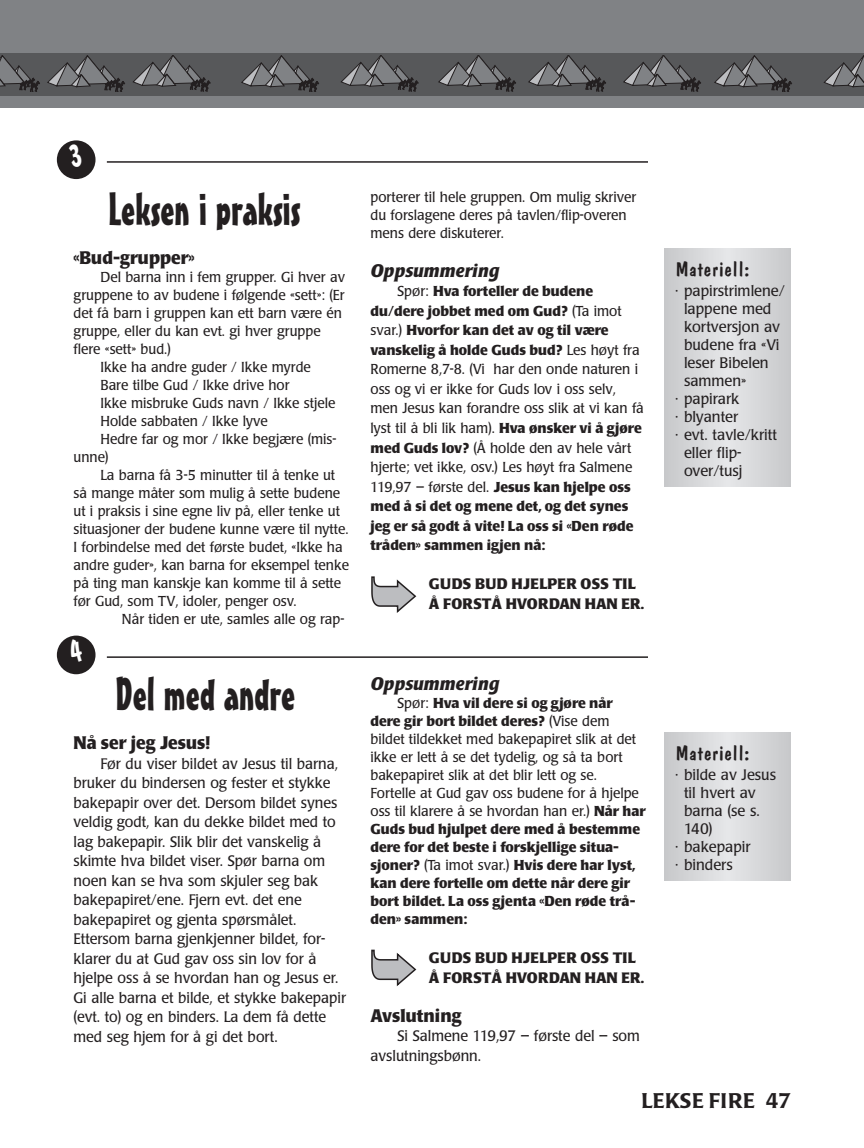
<style>
.page{position:relative;width:864px;height:1148px;background:#fff}
.page>*{position:absolute;margin:0;border:0;box-sizing:border-box;transform-origin:0 0}
.t1{font:45px "Mister Earl BT";color:#231f20}
.t2{font:21px "Dom Casual";color:#231f20;scale:1.05 1}
.t3{font:500 21px "Poppl Laudatio";letter-spacing:.02em;color:#231f20}
.t4{font:700 18px "Poppl Laudatio";color:#231f20;scale:.95 1}
.t5{font:italic 700 18px "Poppl Laudatio";color:#231f20}
.t6{font:15px/19.5px "Poppl Laudatio";color:#231f20;scale:.95 1}
.t7{font:15px "Poppl Laudatio";color:#231f20}
.t8{font:700 15px/19.5px "Poppl Laudatio";letter-spacing:.02em;color:#231f20}
.t9{font:14.25px/19.5px "Poppl Laudatio";color:#231f20;scale:.95 1}
.t10{font:700 14.25px/18px "Poppl Laudatio";color:#231f20}
.s1{font-weight:700}
.s2{font-weight:400}
</style>
<div class="page">
<div style="left:0;top:0;width:864px;height:107px;background:#808285"></div>
<div style="left:0;top:53px;width:864px;height:43px;background:#57585a"></div>
<svg style="left:0;top:55px;width:40px;height:37px"></svg>
<svg style="left:48px;top:56px;width:77px;height:36px"></svg>
<svg style="left:133px;top:55px;width:77px;height:36px"></svg>
<svg style="left:242px;top:56px;width:77px;height:36px"></svg>
<svg style="left:341px;top:55px;width:77px;height:36px"></svg>
<svg style="left:439px;top:55px;width:77px;height:36px"></svg>
<svg style="left:529px;top:55px;width:77px;height:36px"></svg>
<svg style="left:624px;top:55px;width:77px;height:36px"></svg>
<svg style="left:715px;top:56px;width:77px;height:36px"></svg>
<svg style="left:824px;top:56px;width:40px;height:31px"></svg>
<svg style="left:371px;top:576px;width:46px;height:37px"></svg>
<div style="left:665px;top:732px;width:126px;height:149px;background:#c7c8ca"></div>
<div style="left:671px;top:732px;width:113px;height:149px;background:#cbccce"></div>
<div style="left:680px;top:732px;width:96px;height:149px;background:#cfd0d2"></div>
<div style="left:688px;top:732px;width:80px;height:149px;background:#d3d4d6"></div>
<div style="left:696px;top:732px;width:63px;height:149px;background:#d7d8da"></div>
<div style="left:705px;top:732px;width:46px;height:149px;background:#dbdcde"></div>
<div style="left:713px;top:732px;width:30px;height:149px;background:#dfe0e2"></div>
<div style="left:721px;top:732px;width:13px;height:149px;background:#e3e4e6"></div>
<div style="left:57px;top:635px;width:39px;height:39px;background:#231f20;border-radius:50%"></div>
<hr style="left:107px;top:656px;width:541px;height:2px;background:#231f20">
<svg style="left:371px;top:949px;width:46px;height:37px"></svg>
<div style="left:57px;top:140px;width:39px;height:39px;background:#231f20;border-radius:50%"></div>
<hr style="left:107px;top:161px;width:541px;height:2px;background:#231f20">
<div style="left:665px;top:248px;width:126px;height:238px;background:#c7c8ca"></div>
<div style="left:671px;top:248px;width:113px;height:238px;background:#cbccce"></div>
<div style="left:680px;top:248px;width:96px;height:238px;background:#cfd0d2"></div>
<div style="left:688px;top:248px;width:80px;height:238px;background:#d3d4d6"></div>
<div style="left:696px;top:248px;width:63px;height:238px;background:#d7d8da"></div>
<div style="left:705px;top:248px;width:46px;height:238px;background:#dbdcde"></div>
<div style="left:713px;top:248px;width:30px;height:238px;background:#dfe0e2"></div>
<div style="left:721px;top:248px;width:13px;height:238px;background:#e3e4e6"></div>
<h1 class="t1" style="left:108px;top:193px;width:194px">Leksen i praksis</h1>
<p class="t4" style="left:74px;top:250px;width:129px">«Bud-grupper»</p>
<p class="t9" style="left:100px;top:269px;width:259px">Del barna inn i fem grupper. Gi hver av</p>
<p class="t9" style="left:74px;top:287px;width:287px">gruppene to av budene i følgende «sett»: (Er</p>
<p class="t9" style="left:74px;top:305px;width:284px">det få barn i gruppen kan ett barn være én</p>
<p class="t9" style="left:74px;top:323px;width:262px">gruppe, eller du kan evt. gi hver gruppe</p>
<p class="t9" style="left:74px;top:341px;width:104px">flere «sett» bud.)</p>
<p class="t9" style="left:100px;top:359px;width:223px">Ikke ha andre guder / Ikke myrde</p>
<p class="t9" style="left:100px;top:377px;width:201px">Bare tilbe Gud / Ikke drive hor</p>
<p class="t9" style="left:100px;top:395px;width:249px">Ikke misbruke Guds navn / Ikke stjele</p>
<p class="t9" style="left:100px;top:413px;width:178px">Holde sabbaten / Ikke lyve</p>
<p class="t9" style="left:100px;top:431px;width:250px">Hedre far og mor / Ikke begjære (mis-</p>
<p class="t9" style="left:74px;top:449px;width:38px">unne)</p>
<p class="t9" style="left:100px;top:467px;width:249px">La barna få 3-5 minutter til å tenke ut</p>
<p class="t9" style="left:74px;top:485px;width:282px">så mange måter som mulig å sette budene</p>
<p class="t9" style="left:74px;top:503px;width:282px">ut i praksis i sine egne liv på, eller tenke ut</p>
<p class="t9" style="left:74px;top:521px;width:291px">situasjoner der budene kunne være til nytte.</p>
<p class="t9" style="left:74px;top:539px;width:285px">I forbindelse med det første budet, «Ikke ha</p>
<p class="t9" style="left:74px;top:557px;width:292px">andre guder», kan barna for eksempel tenke</p>
<p class="t9" style="left:74px;top:575px;width:283px">på ting man kanskje kan komme til å sette</p>
<p class="t9" style="left:74px;top:593px;width:236px">før Gud, som TV, idoler, penger osv.</p>
<p class="t9" style="left:122px;top:611px;width:236px">Når tiden er ute, samles alle og rap-</p>
<h1 class="t1" style="left:115px;top:678px;width:181px">Del med andre</h1>
<p class="t4" style="left:74px;top:735px;width:146px">Nå ser jeg Jesus!</p>
<p class="t6" style="left:73px;top:755px;width:289px;text-indent:27px">Før du viser bildet av Jesus til barna, bruker du bindersen og fester et stykke bakepapir over det. Dersom bildet synes veldig godt, kan du dekke bildet med to lag bakepapir. Slik blir det vanskelig å skimte hva bildet viser. Spør barna om noen kan se hva som skjuler seg bak bakepapiret/ene. Fjern evt. det ene bakepapiret og gjenta spørsmålet.<br>Ettersom barna gjenkjenner bildet, for&shy;klarer du at Gud gav oss sin lov for å hjelpe oss å se hvordan han og Jesus er.<br>Gi alle barna et bilde, et stykke bakepapir (evt. to) og en binders. La dem få dette med seg hjem for å gi det bort.</p>
<p class="t9" style="left:371px;top:189px;width:281px;line-height:18px">porterer til hele gruppen. Om mulig skriver du forslagene deres på tavlen/flip-overen mens dere diskuterer.</p>
<p class="t5" style="left:370px;top:263px;width:130px">Oppsummering</p>
<p class="t9" style="left:370px;top:283px;width:289px;text-indent:27px">Spør: <span class="s1">Hva forteller de budene du/dere jobbet med om Gud?</span> (Ta imot svar.) <span class="s1">Hvorfor kan det av og til være vanskelig å holde Guds bud?</span> Les høyt fra Romerne 8,7-8. (Vi har den onde naturen i oss og vi er ikke for Guds lov i oss selv, men Jesus kan forandre oss slik at vi kan få lyst til å bli lik ham). <span class="s1">Hva ønsker vi å gjøre med Guds lov?</span> (Å holde den av hele vårt hjerte; vet ikke, osv.) Les høyt fra Salmene 119,97 – første del. <span class="s1">Jesus kan hjelpe oss med å si det og mene det, og det synes jeg er så godt å vite! La oss si «Den røde tråden» sammen igjen nå:</span></p>
<p class="t8" style="left:429px;top:575px;width:216px">GUDS BUD HJELPER OSS TIL<br>Å FORSTÅ HVORDAN HAN ER.</p>
<p class="t5" style="left:370px;top:676px;width:130px">Oppsummering</p>
<p class="t10" style="left:370px;top:695px;width:277px;text-indent:27px"><span class="s2">Spør:</span> Hva vil dere si og gjøre når dere gir bort bildet deres? <span class="s2">(Vise dem bildet tildekket med bakepapiret slik at det ikke er lett å se det tydelig, og så ta bort bakepapiret slik at det blir lett og se.<br>Fortelle at Gud gav oss budene for å hjelpe oss til klarere å se hvordan han er.)</span> Når har Guds bud hjulpet dere med å bestemme dere for det beste i forskjellige situa&shy;sjoner? <span class="s2">(Ta imot svar.)</span> Hvis dere har lyst, kan dere fortelle om dette når dere gir bort bildet. La oss gjenta «Den røde trå&shy;den» sammen:</p>
<p class="t8" style="left:429px;top:949px;width:216px">GUDS BUD HJELPER OSS TIL<br>Å FORSTÅ HVORDAN HAN ER.</p>
<p class="t4" style="left:370px;top:1008px;width:97px">Avslutning</p>
<p class="t6" style="left:370px;top:1027px;width:285px;text-indent:27px">Si Salmene 119,97 – første del – som avslutningsbønn.</p>
<h2 class="t2" style="left:675px;top:260px;width:73px">Materiell:</h2>
<p class="t7" style="left:675px;top:285px;width:111px">· papirstrimlene/</p>
<p class="t7" style="left:684px;top:303px;width:89px">lappene med</p>
<p class="t7" style="left:684px;top:321px;width:98px">kortversjon av</p>
<p class="t7" style="left:684px;top:339px;width:97px">budene fra «Vi</p>
<p class="t7" style="left:684px;top:357px;width:86px">leser Bibelen</p>
<p class="t7" style="left:684px;top:375px;width:64px">sammen»</p>
<p class="t7" style="left:675px;top:393px;width:66px">· papirark</p>
<p class="t7" style="left:675px;top:411px;width:65px">· blyanter</p>
<p class="t7" style="left:675px;top:429px;width:103px">· evt. tavle/kritt</p>
<p class="t7" style="left:684px;top:447px;width:59px">eller flip-</p>
<p class="t7" style="left:684px;top:465px;width:60px">over/tusj</p>
<h2 class="t2" style="left:675px;top:744px;width:73px">Materiell:</h2>
<p class="t7" style="left:675px;top:769px;width:103px">· bilde av Jesus</p>
<p class="t7" style="left:684px;top:787px;width:73px">til hvert av</p>
<p class="t7" style="left:684px;top:805px;width:77px">barna (se s.</p>
<p class="t7" style="left:684px;top:823px;width:30px">140)</p>
<p class="t7" style="left:675px;top:841px;width:77px">· bakepapir</p>
<p class="t7" style="left:675px;top:859px;width:59px">· binders</p>
<h2 class="t3" style="left:641px;top:1092px;width:151px">LEKSE FIRE 47</h2>
</div>
